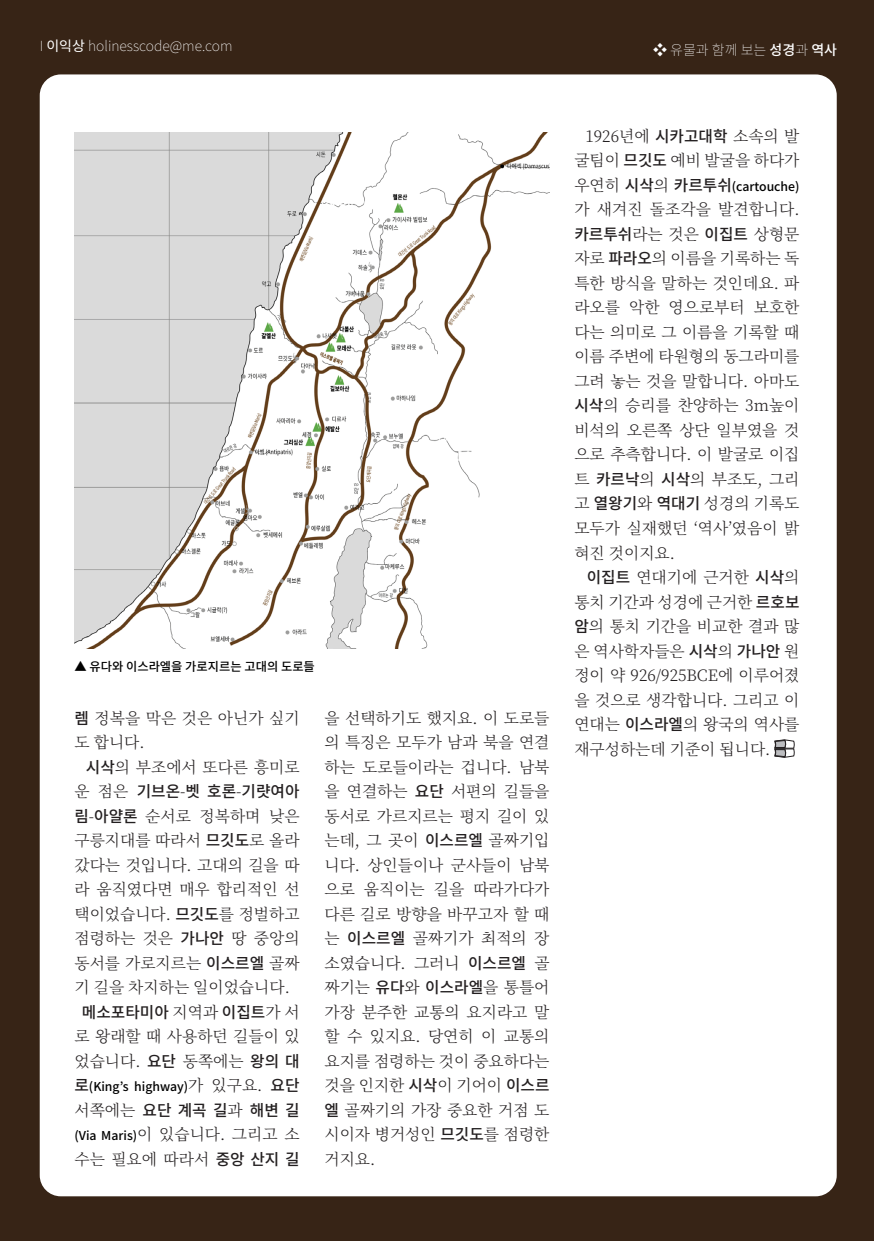
<style>
.page{position:relative;width:874px;height:1241px;background:#fff}
.page>*{position:absolute;margin:0;border:0;box-sizing:border-box;transform-origin:0 0}
.t1{font:300 15.75px/24.5px "Noto Serif CJ Kkr";color:#231f20;text-align:justify}
.t2{font:500 15.75px "Noto Sans CJ Kkr";color:#231f20}
.t3{font:100 14px "Noto Sans CJ Kkr";color:#fff}
.t4{font:500 12.25px "Noto Sans CJ Kkr";color:#000}
.s1{font-weight:400}
.s2{font-weight:500}
.s3{font-family:"Noto Sans CJ Kkr";font-weight:500}
.s4{font-size:15.75px;color:#231f20}
.s5{font-family:"Noto Serif CJ Kkr";font-weight:300;font-size:15.75px;color:#231f20}
.s6{font-family:"Noto Serif CJ Kkr";font-weight:300}
</style>
<div class="page">
<div style="left:0;top:0;width:873px;height:1240px;background:#372416"></div>
<div style="left:40px;top:74px;width:796px;height:1122px;background:#fff;border-radius:21px"></div>
<svg style="left:774px;top:739px;width:20px;height:18px"></svg>
<img style="left:74px;top:132px;width:475px;height:516px">
<p class="t3" style="left:40px;top:38px;width:194px">I <span class="s1">이익상</span> holinesscode@me.com</p>
<p class="t3" style="left:652px;top:41px;width:185px">❖ 유물과 함께 보는 <span class="s2">성경</span>과 <span class="s2">역사</span></p>
<p class="t4" style="left:74px;top:659px;width:242px">▲ 유다와 이스라엘을 가로지르는 고대의 도로들</p>
<p class="t1" style="left:74px;top:705px;width:226px"><span class="s3">렘</span> 정복을 막은 것은 아닌가 싶기 도 합니다.</p>
<p class="t1" style="left:74px;top:754px;width:226px;text-indent:11px"><span class="s3">시삭</span>의 부조에서 또다른 흥미로 운 점은 <span class="s3">기브온</span>-<span class="s3">벳 호론</span>-<span class="s3">기럇여아 림</span>-<span class="s3">아얄론</span> 순서로 정복하며 낮은 구릉지대를 따라서 <span class="s3">므깃도</span>로 올라 갔다는 것입니다. 고대의 길을 따 라 움직였다면 매우 합리적인 선 택이었습니다. <span class="s3">므깃도</span>를 정벌하고 점령하는 것은 <span class="s3">가나안</span> 땅 중앙의 동서를 가로지르는 <span class="s3">이스르엘</span> 골짜 기 길을 차지하는 일이었습니다.</p>
<p class="t1" style="left:74px;top:999px;width:226px;text-align:center"><span class="s3">메소포타미아</span> 지역과 <span class="s3">이집트</span>가 서 로 왕래할 때 사용하던 길들이 있 었습니다. <span class="s3">요단</span> 동쪽에는 <span class="s3">왕의 대</span></p>
<p class="t4" style="left:74px;top:1079px;width:226px"><span class="s4">로</span>(King’s highway)<span class="s5">가 있구요.</span> <span class="s4">요단</span></p>
<p class="t2" style="left:74px;top:1100px;width:226px"><span class="s6">서쪽에는</span> 요단 계곡 길<span class="s6">과</span> 해변 길</p>
<p class="t4" style="left:74px;top:1128px;width:226px">(Via Maris)<span class="s5">이 있습니다. 그리고 소</span></p>
<p class="t1" style="left:74px;top:1146px;width:226px">수는 필요에 따라서 <span class="s3">중앙 산지 길</span></p>
<p class="t1" style="left:324px;top:705px;width:226px">을 선택하기도 했지요. 이 도로들 의 특징은 모두가 남과 북을 연결 하는 도로들이라는 겁니다. 남북 을 연결하는 <span class="s3">요단</span> 서편의 길들을 동서로 가르지르는 평지 길이 있 는데, 그 곳이 <span class="s3">이스르엘</span> 골짜기입 니다. 상인들이나 군사들이 남북 으로 움직이는 길을 따라가다가 다른 길로 방향을 바꾸고자 할 때 는 <span class="s3">이스르엘</span> 골짜기가 최적의 장 소였습니다. 그러니 <span class="s3">이스르엘</span> 골 짜기는 <span class="s3">유다</span>와 <span class="s3">이스라엘</span>을 통틀어 가장 분주한 교통의 요지라고 말 할 수 있지요. 당연히 이 교통의 요지를 점령하는 것이 중요하다는 것을 인지한 <span class="s3">시삭</span>이 기어이 <span class="s3">이스르 엘</span> 골짜기의 가장 중요한 거점 도 시이자 병거성인 <span class="s3">므깃도</span>를 점령한 거지요.</p>
<p class="t1" style="left:574px;top:124px;width:226px;text-align:right">1926년에 <span class="s3">시카고대학</span> 소속의 발 굴팀이 <span class="s3">므깃도</span> 예비 발굴을 하다가</p>
<p class="t4" style="left:574px;top:179px;width:226px"><span class="s5">우연히</span> <span class="s4">시삭</span><span class="s5">의</span> <span class="s4">카르투쉬</span>(cartouche)</p>
<p class="t1" style="left:574px;top:197px;width:226px">가 새겨진 돌조각을 발견합니다. <span class="s3">카르투쉬</span>라는 것은 <span class="s3">이집트</span> 상형문 자로 <span class="s3">파라오</span>의 이름을 기록하는 독 특한 방식을 말하는 것인데요. 파 라오를 악한 영으로부터 보호한 다는 의미로 그 이름을 기록할 때 이름 주변에 타원형의 동그라미를 그려 놓는 것을 말합니다. 아마도 <span class="s3">시삭</span>의 승리를 찬양하는 3m높이 비석의 오른쪽 상단 일부였을 것 으로 추측합니다. 이 발굴로 이집 트 <span class="s3">카르낙</span>의 <span class="s3">시삭</span>의 부조도, 그리 고 <span class="s3">열왕기</span>와 <span class="s3">역대기</span> 성경의 기록도 모두가 실재했던 ‘역사’였음이 밝 혀진 것이지요.</p>
<p class="t1" style="left:574px;top:565px;width:226px;text-indent:12px"><span class="s3">이집트</span> 연대기에 근거한 <span class="s3">시삭</span>의 통치 기간과 성경에 근거한 <span class="s3">르호보 암</span>의 통치 기간을 비교한 결과 많 은 역사학자들은 <span class="s3">시삭</span>의 <span class="s3">가나안</span> 원 정이 약 926/925BCE에 이루어졌 을 것으로 생각합니다. 그리고 이 연대는 <span class="s3">이스라엘</span>의 왕국의 역사를 재구성하는데 기준이 됩니다.</p>
</div>
